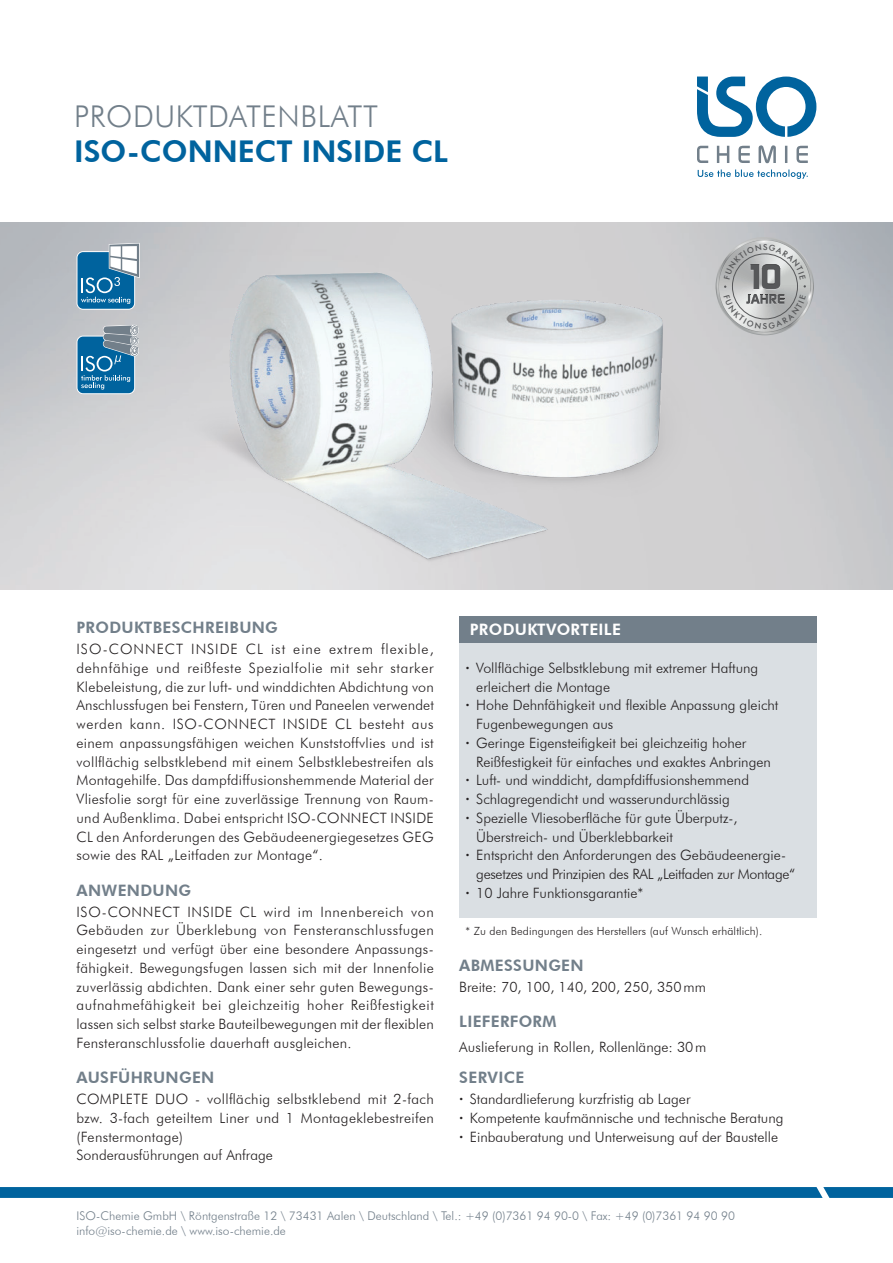
<style>
.page{position:relative;width:893px;height:1263px;background:#fff}
.page>*{position:absolute;margin:0;border:0;box-sizing:border-box;transform-origin:0 0}
.t1{font:800 30px "Futura BT";color:#00639e}
.t2{font:300 30px "Futura BT";letter-spacing:.02em;color:#727f8a}
.t3{font:800 15.75px "Futura BT";letter-spacing:.02em;color:#727f8a}
.t4{font:800 15.75px "Futura BT";letter-spacing:.02em;color:#fff}
.t5{font:300 14.25px/18.8px "Futura BT";color:#231f20;text-align:justify}
.t6{font:300 14.25px/18.8px "Futura BT";letter-spacing:.02em;color:#231f20}
.t7{font:300 14.25px "Futura BT";letter-spacing:-.02em;color:#231f20}
.t8{font:300 12px/15px "Futura BT";color:#727f8a}
.t9{font:300 11.25px "Futura BT";letter-spacing:.01em;color:#231f20}
.t10{font:500 8.25px "Futura BQ";color:#57585a}
.s1{font-weight:800}
</style>
<div class="page">
<svg style="left:0;top:223px;width:893px;height:366px;background:#cbcccf"></svg>
<img style="left:45px;top:225px;width:848px;height:356px">
<svg style="left:77px;top:243px;width:63px;height:67px;background:#5c96b8"></svg>
<svg style="left:77px;top:325px;width:62px;height:69px;background:#508aae"></svg>
<div style="left:459px;top:617px;width:357px;height:26px;background:#727f8a"></div>
<div style="left:459px;top:643px;width:357px;height:274px;background:#dadfe3"></div>
<svg style="left:0;top:1187px;width:893px;height:11px;background:#04659f"></svg>
<svg style="left:697px;top:145px;width:111px;height:18px"></svg>
<svg style="left:698px;top:169px;width:110px;height:10px"></svg>
<svg style="left:697px;top:77px;width:119px;height:60px"></svg>
<svg style="left:719px;top:238px;width:93px;height:94px;background:#b8b9ba"></svg>
<h1 class="t2" style="left:74px;top:98px;width:305px">PRODUKTDATENBLATT</h1>
<h1 class="t1" style="left:74px;top:133px;width:375px">ISO-CONNECT INSIDE CL</h1>
<p class="t10" style="left:763px;top:320px;width:6px">S</p>
<p class="t3" style="left:77px;top:618px;width:203px">PRODUKTBESCHREIBUNG</p>
<p class="t5" style="left:77px;top:639px;width:359px">ISO-CONNECT INSIDE CL ist eine extrem flexible, dehnfähige und reißfeste Spezialfolie mit sehr starker Klebeleistung, die zur luft- und winddichten Abdichtung von Anschlussfugen bei Fenstern, Türen und Paneelen verwendet werden kann. ISO-CONNECT INSIDE CL besteht aus einem anpassungsfähigen weichen Kunststoffvlies und ist vollflächig selbstklebend mit einem Selbstklebestreifen als Montagehilfe. Das dampfdiffusionshemmende Material der Vliesfolie sorgt für eine zuverlässige Trennung von Raum&shy;und Außenklima. Dabei entspricht ISO-CONNECT INSIDE CL den Anforderungen des Gebäudeenergiegesetzes GEG sowie des RAL „Leitfaden zur Montage“.</p>
<p class="t3" style="left:77px;top:880px;width:116px">ANWENDUNG</p>
<p class="t5" style="left:77px;top:902px;width:359px">ISO-CONNECT INSIDE CL wird im Innenbereich von Gebäuden zur Überklebung von Fensteranschlussfugen eingesetzt und verfügt über eine besondere Anpassungs&shy;fähigkeit. Bewegungsfugen lassen sich mit der Innenfolie zuverlässig abdichten. Dank einer sehr guten Bewegungs&shy;aufnahmefähigkeit bei gleichzeitig hoher Reißfestigkeit lassen sich selbst starke Bauteilbewegungen mit der flexiblen Fensteranschlussfolie dauerhaft ausgleichen.</p>
<p class="t3" style="left:77px;top:1068px;width:139px">AUSFÜHRUNGEN</p>
<p class="t6" style="left:77px;top:1089px;width:359px">COMPLETE DUO - vollflächig selbstklebend mit 2-fach bzw. 3-fach geteiltem Liner und 1 Montageklebestreifen (Fenstermontage)<br>Sonderausführungen auf Anfrage</p>
<p class="t4" style="left:470px;top:620px;width:153px">PRODUKTVORTEILE</p>
<p class="t5" style="left:466px;top:658px;width:294px"><span class="s1">·</span> Vollflächige Selbstklebung mit extremer Haftung</p>
<p class="t5" style="left:476px;top:677px;width:135px">erleichert die Montage</p>
<p class="t5" style="left:466px;top:696px;width:314px"><span class="s1">·</span> Hohe Dehnfähigkeit und flexible Anpassung gleicht</p>
<p class="t5" style="left:476px;top:714px;width:139px">Fugenbewegungen aus</p>
<p class="t5" style="left:466px;top:733px;width:282px"><span class="s1">·</span> Geringe Eigensteifigkeit bei gleichzeitig hoher</p>
<p class="t5" style="left:476px;top:752px;width:296px">Reißfestigkeit für einfaches und exaktes Anbringen</p>
<p class="t5" style="left:466px;top:771px;width:285px"><span class="s1">·</span> Luft- und winddicht, dampfdiffusionshemmend</p>
<p class="t5" style="left:466px;top:789px;width:266px"><span class="s1">·</span> Schlagregendicht und wasserundurchlässig</p>
<p class="t5" style="left:466px;top:808px;width:273px"><span class="s1">·</span> Spezielle Vliesoberfläche für gute Überputz-,</p>
<p class="t5" style="left:476px;top:827px;width:198px">Überstreich- und Überklebbarkeit</p>
<p class="t5" style="left:466px;top:846px;width:322px"><span class="s1">·</span> Entspricht den Anforderungen des Gebäudeenergie-</p>
<p class="t7" style="left:476px;top:865px;width:321px">gesetzes und Prinzipien des RAL „Leitfaden zur Montage“</p>
<p class="t5" style="left:466px;top:883px;width:179px"><span class="s1">·</span> 10 Jahre Funktionsgarantie*</p>
<p class="t9" style="left:466px;top:924px;width:298px">* Zu den Bedingungen des Herstellers (auf Wunsch erhältlich).</p>
<p class="t3" style="left:459px;top:955px;width:126px">ABMESSUNGEN</p>
<p class="t5" style="left:459px;top:977px;width:248px">Breite: 70, 100, 140, 200, 250, 350mm</p>
<p class="t3" style="left:459px;top:1012px;width:99px">LIEFERFORM</p>
<p class="t5" style="left:459px;top:1037px;width:249px">Auslieferung in Rollen, Rollenlänge: 30m</p>
<p class="t3" style="left:459px;top:1068px;width:67px">SERVICE</p>
<p class="t5" style="left:459px;top:1089px;width:326px;text-align:left"><span class="s1">·</span> Standardlieferung kurzfristig ab Lager<br><span class="s1">·</span> Kompetente kaufmännische und technische Beratung <span class="s1">·</span> Einbauberatung und Unterweisung auf der Baustelle</p>
<p class="t8" style="left:77px;top:1208px;width:660px">ISO-Chemie GmbH \ Röntgenstraße 12 \ 73431 Aalen \ Deutschland \ Tel.: +49 (0)7361 94 90-0 \ Fax: +49 (0)7361 94 90 90 info@iso-chemie.de \ www.iso-chemie.de</p>
</div>
